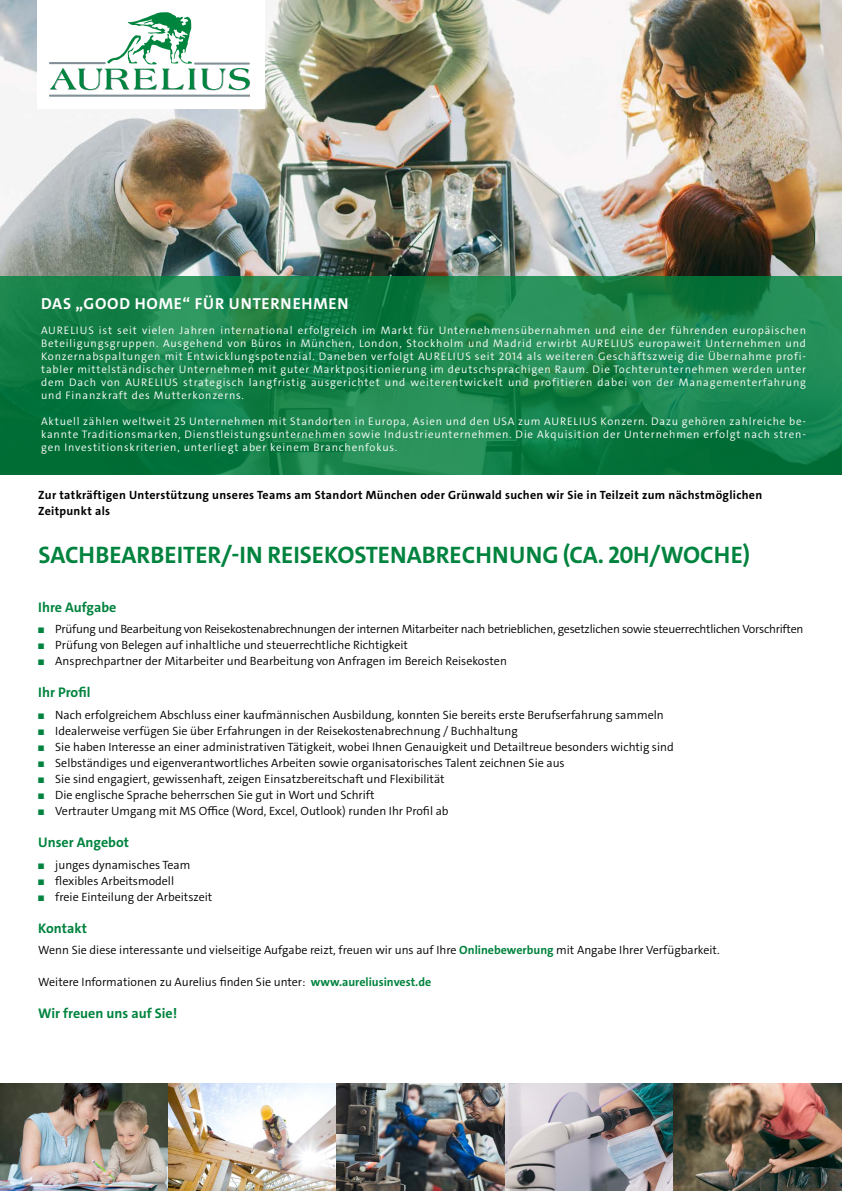
<style>
.page{position:relative;width:842px;height:1191px;background:#fff}
.page>*{position:absolute;margin:0;border:0;box-sizing:border-box;transform-origin:0 0}
.t1{font:700 24px "The Sans C4 s";color:#00833e}
.t2{font:700 16px "The Sans C4 s";letter-spacing:.05em;color:#fff}
.t3{font:700 14px "The Sans C4 s";color:#00833e}
.t4{font:300 12px "The Sans C4 s";color:#000}
.t5{font:300 12px "The Sans C4 s";letter-spacing:-.02em;color:#000}
.t6{font:700 12px "The Sans C4 s";letter-spacing:.025em;color:#000}
.t7{font:300 11px/13px "The Sans C4 s";letter-spacing:.075em;color:#fff;text-align:justify}
.s1{color:#00833e}
.s2{font-weight:700;color:#00833e}
</style>
<div class="page">
<img style="left:0;top:0;width:842px;height:276px">
<img style="left:0;top:1083px;width:842px;height:108px">
<svg style="left:0;top:276px;width:842px;height:199px;background:#158049"></svg>
<div style="left:37px;top:0;width:228px;height:109px;background:#fff"></div>
<hr style="left:49px;top:95px;width:201px;height:2px;background:#839097">
<hr style="left:49px;top:62px;width:56px;height:2px;background:#839097">
<svg style="left:50px;top:12px;width:200px;height:78px"></svg>
<hr style="left:194px;top:63px;width:56px;height:2px;background:#839097">
<p class="t2" style="left:41px;top:293px;width:309px">DAS „GOOD HOME“ FÜR UNTERNEHMEN</p>
<p class="t7" style="left:41px;top:324px;width:766px">AURELIUS ist seit vielen Jahren international erfolgreich im Markt für Unternehmensübernahmen und eine der führenden europäischen Beteiligungsgruppen. Ausgehend von Büros in München, London, Stockholm und Madrid erwirbt AURELIUS europaweit Unternehmen und Konzernabspaltungen mit Entwicklungspotenzial. Daneben verfolgt AURELIUS seit 2014 als weiteren Geschäftszweig die Übernahme profi&shy;tabler mittelständischer Unternehmen mit guter Marktpositionierung im deutschsprachigen Raum. Die Tochterunternehmen werden unter dem Dach von AURELIUS strategisch langfristig ausgerichtet und weiterentwickelt und profitieren dabei von der Managementerfahrung und Finanzkraft des Mutterkonzerns.</p>
<p class="t7" style="left:41px;top:415px;width:766px">Aktuell zählen weltweit 25 Unternehmen mit Standorten in Europa, Asien und den USA zum AURELIUS Konzern. Dazu gehören zahlreiche be&shy;kannte Traditionsmarken, Dienstleistungsunternehmen sowie Industrieunternehmen. Die Akquisition der Unternehmen erfolgt nach stren&shy;gen Investitionskriterien, unterliegt aber keinem Branchenfokus.</p>
<p class="t6" style="left:38px;top:488px;width:725px">Zur tatkräftigen Unterstützung unseres Teams am Standort München oder Grünwald suchen wir Sie in Teilzeit zum nächstmöglichen</p>
<p class="t6" style="left:38px;top:504px;width:73px">Zeitpunkt als</p>
<p class="t1" style="left:39px;top:540px;width:713px">SACHBEARBEITER/-IN REISEKOSTENABRECHNUNG (CA. 20H/WOCHE)</p>
<p class="t3" style="left:38px;top:598px;width:80px">Ihre Aufgabe</p>
<p class="t5" style="left:38px;top:621px;width:767px"><span class="s1">■</span> Prüfung und Bearbeitung von Reisekostenabrechnungen der internen Mitarbeiter nach betrieblichen, gesetzlichen sowie steuerrechtlichen Vorschriften</p>
<p class="t4" style="left:38px;top:637px;width:371px"><span class="s1">■</span> Prüfung von Belegen auf inhaltliche und steuerrechtliche Richtigkeit</p>
<p class="t4" style="left:38px;top:653px;width:470px"><span class="s1">■</span> Ansprechpartner der Mitarbeiter und Bearbeitung von Anfragen im Bereich Reisekosten</p>
<p class="t3" style="left:38px;top:683px;width:54px">Ihr Profil</p>
<p class="t4" style="left:38px;top:707px;width:627px"><span class="s1">■</span> Nach erfolgreichem Abschluss einer kaufmännischen Ausbildung, konnten Sie bereits erste Berufserfahrung sammeln</p>
<p class="t4" style="left:38px;top:723px;width:481px"><span class="s1">■</span> Idealerweise verfügen Sie über Erfahrungen in der Reisekostenabrechnung / Buchhaltung</p>
<p class="t4" style="left:38px;top:739px;width:637px"><span class="s1">■</span> Sie haben Interesse an einer administrativen Tätigkeit, wobei Ihnen Genauigkeit und Detailtreue besonders wichtig sind</p>
<p class="t4" style="left:38px;top:755px;width:528px"><span class="s1">■</span> Selbständiges und eigenverantwortliches Arbeiten sowie organisatorisches Talent zeichnen Sie aus</p>
<p class="t4" style="left:38px;top:771px;width:408px"><span class="s1">■</span> Sie sind engagiert, gewissenhaft, zeigen Einsatzbereitschaft und Flexibilität</p>
<p class="t4" style="left:38px;top:787px;width:338px"><span class="s1">■</span> Die englische Sprache beherrschen Sie gut in Wort und Schrift</p>
<p class="t4" style="left:38px;top:803px;width:412px"><span class="s1">■</span> Vertrauter Umgang mit MS Office (Word, Excel, Outlook) runden Ihr Profil ab</p>
<p class="t3" style="left:38px;top:833px;width:92px">Unser Angebot</p>
<p class="t4" style="left:38px;top:857px;width:154px"><span class="s1">■</span> junges dynamisches Team</p>
<p class="t4" style="left:38px;top:873px;width:137px"><span class="s1">■</span> flexibles Arbeitsmodell</p>
<p class="t4" style="left:38px;top:889px;width:176px"><span class="s1">■</span> freie Einteilung der Arbeitszeit</p>
<p class="t3" style="left:38px;top:919px;width:50px">Kontakt</p>
<p class="t4" style="left:38px;top:942px;width:683px">Wenn Sie diese interessante und vielseitige Aufgabe reizt, freuen wir uns auf Ihre <span class="s2">Onlinebewerbung</span> mit Angabe Ihrer Verfügbarkeit.</p>
<p class="t4" style="left:38px;top:974px;width:394px">Weitere Informationen zu Aurelius finden Sie unter: <span class="s2">www.aureliusinvest.de</span></p>
<p class="t3" style="left:38px;top:1004px;width:141px">Wir freuen uns auf Sie!</p>
</div>
